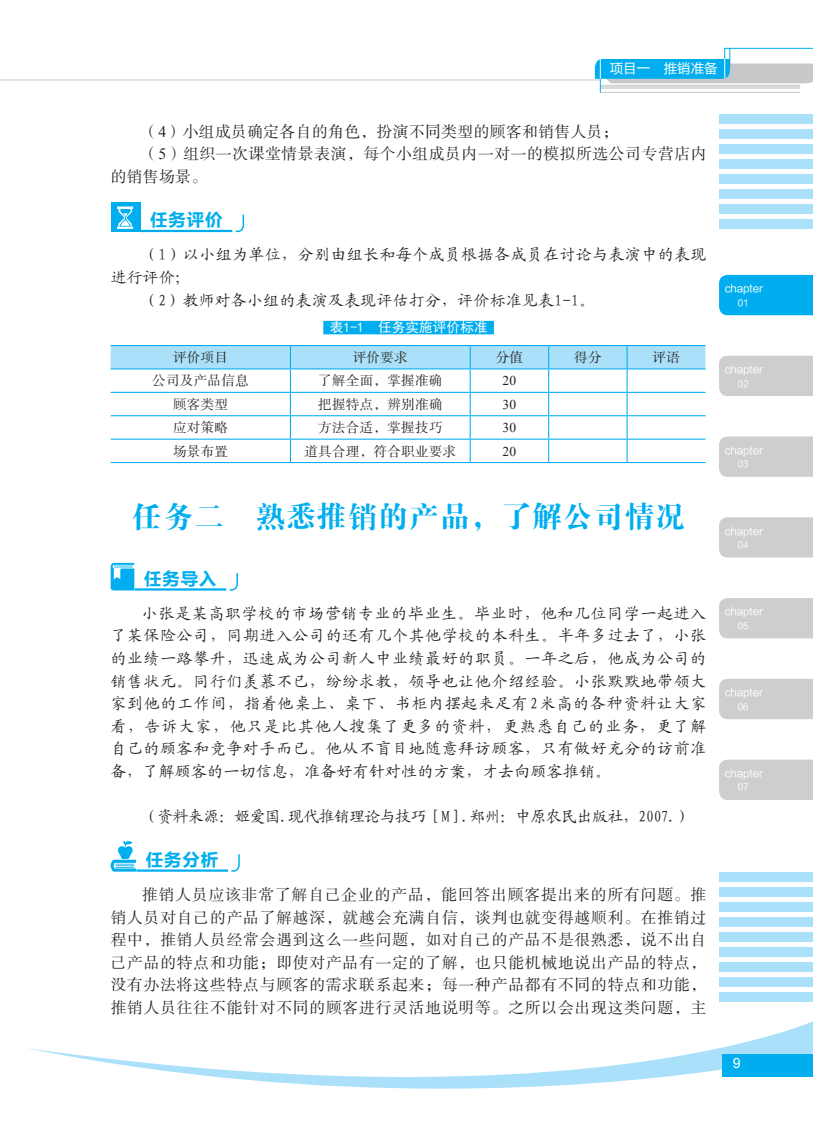
<style>
.page{position:relative;width:813px;height:1132px;background:#fff}
.page>*{position:absolute;margin:0;border:0;box-sizing:border-box;transform-origin:0 0}
.t1{font:30px "FZDBSK GBK1 0";letter-spacing:.025em;color:#00aeef}
.t2{font:18px "FZLTCHJW GB1 0";letter-spacing:.015em;color:#00aeef}
.t3{font:15.75px/22.5px "Kai Ti GB2312";letter-spacing:.025em;color:#231f20;text-align:justify}
.t4{font:15.75px/22.5px "FZSSK GBK1 0";letter-spacing:.04em;color:#231f20;text-align:justify}
.t5{font:15.75px "Kai Ti GB2312";letter-spacing:-.025em;color:#231f20}
.t6{font:14.1px "Arial";color:#fff}
.t7{font:13.5px "FZSSK GBK1 0";letter-spacing:.025em;color:#231f20}
.t8{font:13.5px "Sim Hei";letter-spacing:.015em;color:#fff}
.t9{font:13.5px "FZLTHK GBK1 0";color:#fff}
.t10{font:13.5px "Times New Roman";letter-spacing:.025em;color:#231f20}
.t11{font:10.5px "FZLTHK GBK1 0";color:#fff}
.t12{font:9px "FZLTHK GBK1 0";color:#fff}
.s1{font-family:"Times New Roman"}
</style>
<div class="page">
<svg style="left:28px;top:1022px;width:784px;height:66px"></svg>
<div style="left:721px;top:1053px;width:91px;height:23px;background:#00aeef"></div>
<div style="left:718px;top:872px;width:94px;height:9px;background:#aae0f9"></div>
<div style="left:718px;top:887px;width:94px;height:9px;background:#aae0f9"></div>
<div style="left:718px;top:902px;width:94px;height:9px;background:#aae0f9"></div>
<div style="left:718px;top:917px;width:94px;height:9px;background:#aae0f9"></div>
<div style="left:718px;top:932px;width:94px;height:9px;background:#aae0f9"></div>
<div style="left:718px;top:947px;width:94px;height:9px;background:#aae0f9"></div>
<div style="left:718px;top:962px;width:94px;height:9px;background:#aae0f9"></div>
<div style="left:718px;top:977px;width:94px;height:9px;background:#aae0f9"></div>
<div style="left:718px;top:992px;width:94px;height:9px;background:#aae0f9"></div>
<div style="left:718px;top:114px;width:94px;height:10px;background:#aae0f9"></div>
<div style="left:718px;top:129px;width:94px;height:10px;background:#aae0f9"></div>
<div style="left:718px;top:144px;width:94px;height:10px;background:#aae0f9"></div>
<div style="left:718px;top:159px;width:94px;height:10px;background:#aae0f9"></div>
<div style="left:718px;top:174px;width:94px;height:10px;background:#aae0f9"></div>
<div style="left:718px;top:189px;width:94px;height:10px;background:#aae0f9"></div>
<div style="left:718px;top:204px;width:94px;height:10px;background:#aae0f9"></div>
<div style="left:718px;top:219px;width:94px;height:10px;background:#aae0f9"></div>
<div style="left:719px;top:275px;width:93px;height:40px;background:#00aeef"></div>
<div style="left:719px;top:355px;width:93px;height:41px;background:#cdced0"></div>
<div style="left:719px;top:436px;width:93px;height:40px;background:#cdced0"></div>
<div style="left:719px;top:517px;width:93px;height:40px;background:#cdced0"></div>
<div style="left:719px;top:598px;width:93px;height:40px;background:#cdced0"></div>
<div style="left:719px;top:679px;width:93px;height:40px;background:#cdced0"></div>
<div style="left:719px;top:759px;width:93px;height:40px;background:#cdced0"></div>
<hr style="left:13px;top:79px;width:586px;height:1px;background:#231f20">
<hr style="left:600px;top:85px;width:199px;height:1px;background:#c7c8ca">
<hr style="left:600px;top:86px;width:199px;height:1px;background:#c7c8ca">
<hr style="left:600px;top:88px;width:199px;height:1px;background:#c7c8ca">
<hr style="left:600px;top:92px;width:199px;height:1px;background:#c7c8ca">
<hr style="left:599px;top:60px;width:1px;height:33px;background:#00aeef">
<svg style="left:594px;top:48px;width:218px;height:35px"></svg>
<svg style="left:0;top:79px;width:13px;height:1px"></svg>
<hr style="left:141px;top:230px;width:91px;height:2px;background:#00aeef">
<div style="left:323px;top:321px;width:170px;height:13px;background:#00aeef"></div>
<hr style="left:134px;top:588px;width:92px;height:2px;background:#00aeef">
<hr style="left:136px;top:869px;width:92px;height:2px;background:#00aeef">
<div style="left:111px;top:202px;width:29px;height:30px;background:#00aeef"></div>
<svg style="left:117px;top:206px;width:16px;height:23px"></svg>
<svg style="left:235px;top:214px;width:10px;height:19px"></svg>
<svg style="left:111px;top:345px;width:594px;height:117px"></svg>
<hr style="left:111px;top:462px;width:179px;height:1px;background:#00aeef">
<hr style="left:290px;top:462px;width:180px;height:1px;background:#00aeef">
<hr style="left:470px;top:462px;width:78px;height:1px;background:#00aeef">
<hr style="left:548px;top:462px;width:78px;height:1px;background:#00aeef">
<hr style="left:626px;top:462px;width:79px;height:1px;background:#00aeef">
<svg style="left:111px;top:562px;width:23px;height:28px"></svg>
<svg style="left:229px;top:573px;width:9px;height:18px"></svg>
<svg style="left:111px;top:841px;width:25px;height:30px"></svg>
<svg style="left:231px;top:854px;width:9px;height:18px"></svg>
<p class="t9" style="left:609px;top:61px;width:109px">项目一　推销准备</p>
<p class="t4" style="left:142px;top:121px;width:478px">（<span class="s1">4</span>）小组成员确定各自的角色，扮演不同类型的顾客和销售人员；</p>
<p class="t4" style="left:142px;top:144px;width:565px">（<span class="s1">5</span>）组织一次课堂情景表演，每个小组成员内一对一的模拟所选公司专营店内</p>
<p class="t4" style="left:111px;top:166px;width:98px">的销售场景。</p>
<p class="t2" style="left:150px;top:210px;width:74px">任务评价</p>
<p class="t3" style="left:142px;top:243px;width:565px">（1）以小组为单位，分别由组长和每个成员根据各成员在讨论与表演中的表现</p>
<p class="t3" style="left:111px;top:266px;width:82px">进行评价；</p>
<p class="t3" style="left:142px;top:288px;width:454px">（2）教师对各小组的表演及表现评估打分，评价标准见表1-1。</p>
<p class="t8" style="left:329px;top:321px;width:159px">表1-1 任务实施评价标准</p>
<p class="t7" style="left:173px;top:350px;width:57px">评价项目</p>
<p class="t7" style="left:352px;top:350px;width:57px">评价要求</p>
<p class="t7" style="left:495px;top:350px;width:29px">分值</p>
<p class="t7" style="left:574px;top:350px;width:29px">得分</p>
<p class="t7" style="left:652px;top:350px;width:29px">评语</p>
<p class="t7" style="left:152px;top:374px;width:98px">公司及产品信息</p>
<p class="t7" style="left:318px;top:374px;width:126px">了解全面，掌握准确</p>
<p class="t10" style="left:502px;top:372px;width:15px">20</p>
<p class="t7" style="left:173px;top:397px;width:57px">顾客类型</p>
<p class="t7" style="left:318px;top:397px;width:126px">把握特点，辨别准确</p>
<p class="t10" style="left:502px;top:395px;width:15px">30</p>
<p class="t7" style="left:173px;top:420px;width:57px">应对策略</p>
<p class="t7" style="left:318px;top:420px;width:126px">方法合适，掌握技巧</p>
<p class="t10" style="left:502px;top:418px;width:15px">30</p>
<p class="t7" style="left:173px;top:444px;width:57px">场景布置</p>
<p class="t7" style="left:304px;top:444px;width:153px">道具合理，符合职业要求</p>
<p class="t10" style="left:502px;top:442px;width:15px">20</p>
<h1 class="t1" style="left:132px;top:500px;width:554px">任务二　熟悉推销的产品，了解公司情况</h1>
<p class="t2" style="left:144px;top:568px;width:74px">任务导入</p>
<p class="t3" style="left:111px;top:602px;width:597px;text-indent:32px">小张是某高职学校的市场营销专业的毕业生。毕业时，他和几位同学一起进入了某保险公司，同期进入公司的还有几个其他学校的本科生。半年多过去了，小张的业绩一路攀升，迅速成为公司新人中业绩最好的职员。一年之后，他成为公司的销售状元。同行们羡慕不已，纷纷求教，领导也让他介绍经验。小张默默地带领大家到他的工作间，指着他桌上、桌下、书柜内摆起来足有2米高的各种资料让大家看，告诉大家，他只是比其他人搜集了更多的资料，更熟悉自己的业务，更了解自己的顾客和竞争对手而已。他从不盲目地随意拜访顾客，只有做好充分的访前准备，了解顾客的一切信息，准备好有针对性的方案，才去向顾客推销。</p>
<p class="t5" style="left:142px;top:807px;width:550px">（资料来源：姬爱国.现代推销理论与技巧［M］.郑州：中原农民出版社，2007.）</p>
<p class="t2" style="left:145px;top:849px;width:74px">任务分析</p>
<p class="t4" style="left:111px;top:883px;width:597px;text-indent:32px">推销人员应该非常了解自己企业的产品，能回答出顾客提出来的所有问题。推销人员对自己的产品了解越深，就越会充满自信，谈判也就变得越顺利。在推销过程中，推销人员经常会遇到这么一些问题，如对自己的产品不是很熟悉，说不出自己产品的特点和功能；即使对产品有一定的了解，也只能机械地说出产品的特点，没有办法将这些特点与顾客的需求联系起来；每一种产品都有不同的特点和功能，推销人员往往不能针对不同的顾客进行灵活地说明等。之所以会出现这类问题，主</p>
<p class="t11" style="left:724px;top:283px;width:40px">chapter</p>
<p class="t12" style="left:737px;top:297px;width:12px">01</p>
<p class="t11" style="left:724px;top:363px;width:40px">chapter</p>
<p class="t12" style="left:737px;top:378px;width:12px">02</p>
<p class="t11" style="left:724px;top:444px;width:40px">chapter</p>
<p class="t12" style="left:737px;top:459px;width:12px">03</p>
<p class="t11" style="left:724px;top:525px;width:40px">chapter</p>
<p class="t12" style="left:737px;top:540px;width:12px">04</p>
<p class="t11" style="left:724px;top:605px;width:40px">chapter</p>
<p class="t12" style="left:737px;top:620px;width:12px">05</p>
<p class="t11" style="left:724px;top:686px;width:40px">chapter</p>
<p class="t12" style="left:737px;top:701px;width:12px">06</p>
<p class="t11" style="left:724px;top:767px;width:40px">chapter</p>
<p class="t12" style="left:737px;top:782px;width:12px">07</p>
<p class="t6" style="left:732px;top:1053px;width:9px">9</p>
</div>
